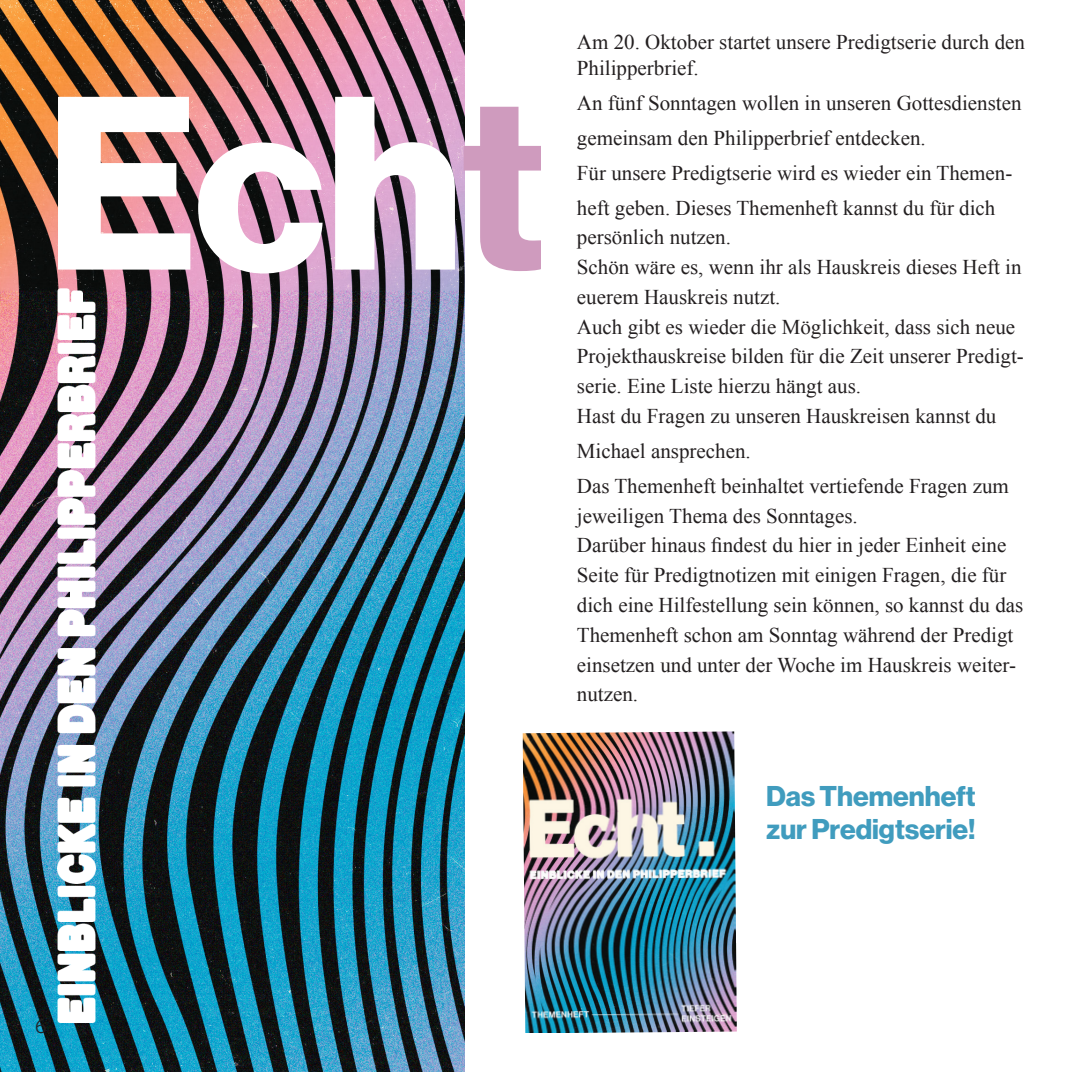
<style>
.page{position:relative;width:1072px;height:1072px;background:#fff}
.page>*{position:absolute;margin:0;border:0;box-sizing:border-box;transform-origin:0 0}
.t1{font:700 241.5px "Neue Haas Display";color:#fff}
.t2{font:700 28px "Neue Haas Display";color:#409cbe}
.Absatzformat_1{font:21px/29.8px "Times New Roman";color:#231f20}
.t3{font:21px "RNS Sanz";color:#231f20}
.s1{color:#cf9bbe}
</style>
<div class="page">
<img style="left:0;top:0;width:464px;height:1071px">
<img style="left:58px;top:288px;width:37px;height:734px">
<img style="left:522px;top:731px;width:215px;height:302px">
<p class="t1" style="left:46px;top:44px;width:501px">Ech<span class="s1">t</span></p>
<p class="Absatzformat_1" style="left:577px;top:29px;width:449px;line-height:25.2px">Am 20. Oktober startet unsere Predigtserie durch den<br>Philipperbrief.</p>
<p class="Absatzformat_1" style="left:577px;top:85px;width:446px;line-height:35px">An fünf Sonntagen wollen in unseren Gottesdiensten gemeinsam den Philipperbrief entdecken.</p>
<p class="Absatzformat_1" style="left:577px;top:155px;width:437px;line-height:35px">Für unsere Predigtserie wird es wieder ein Themen&shy;heft geben. Dieses Themenheft kannst du für dich</p>
<p class="Absatzformat_1" style="left:577px;top:222px;width:155px">persönlich nutzen.</p>
<p class="Absatzformat_1" style="left:577px;top:252px;width:446px">Schön wäre es, wenn ihr als Hauskreis dieses Heft in euerem Hauskreis nutzt.</p>
<p class="Absatzformat_1" style="left:577px;top:311px;width:448px">Auch gibt es wieder die Möglichkeit, dass sich neue<br>Projekthauskreise bilden für die Zeit unserer Predigt&shy;serie. Eine Liste hierzu hängt aus.</p>
<p class="Absatzformat_1" style="left:577px;top:398px;width:421px;line-height:35px">Hast du Fragen zu unseren Hauskreisen kannst du<br>Michael ansprechen.</p>
<p class="Absatzformat_1" style="left:577px;top:471px;width:433px">Das Themenheft beinhaltet vertiefende Fragen zum jeweiligen Thema des Sonntages.</p>
<p class="Absatzformat_1" style="left:577px;top:530px;width:448px">Darüber hinaus findest du hier in jeder Einheit eine Seite für Predigtnotizen mit einigen Fragen, die für dich eine Hilfestellung sein können, so kannst du das Themenheft schon am Sonntag während der Predigt einsetzen und unter der Woche im Hauskreis weiter&shy;nutzen.</p>
<p class="t2" style="left:766px;top:779px;width:211px">Das Themenheft</p>
<p class="t2" style="left:766px;top:813px;width:211px">zur Predigtserie!</p>
<p class="t3" style="left:35px;top:1013px;width:13px">6</p>
</div>
